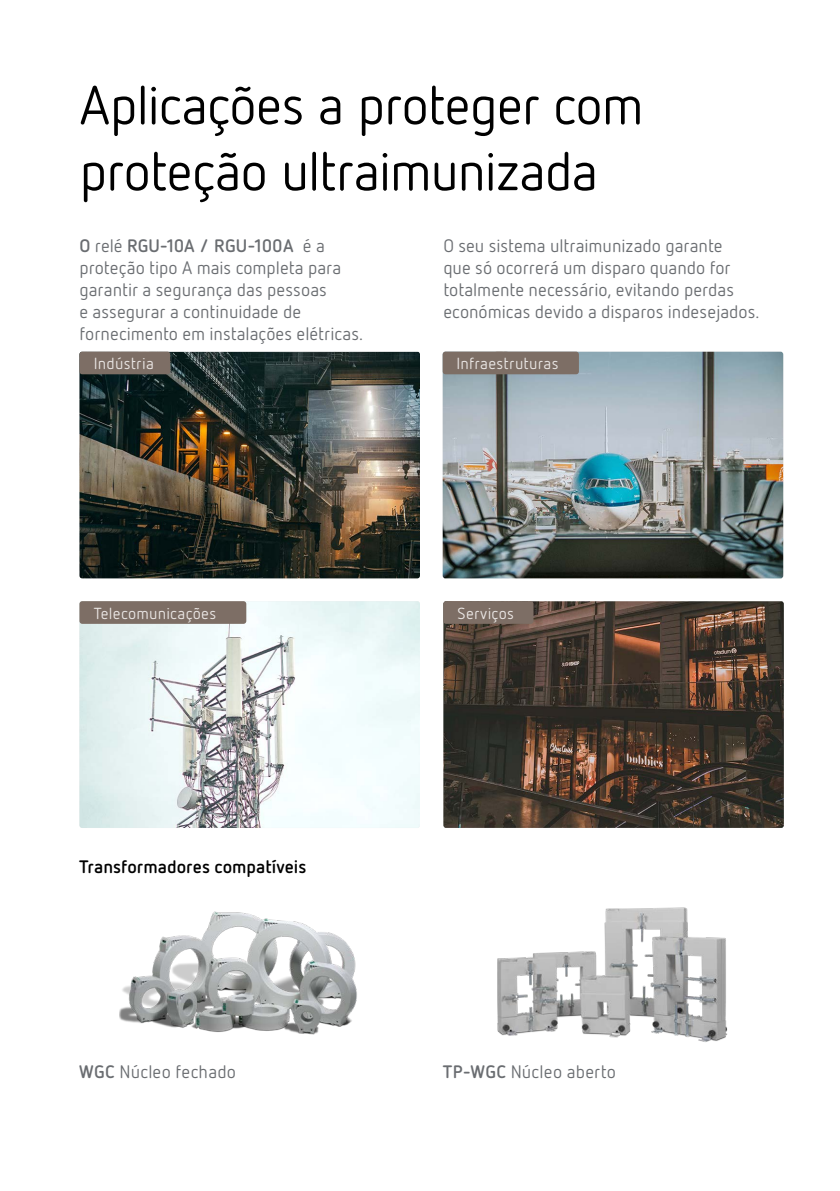
<style>
.page{position:relative;width:840px;height:1191px;background:#fff}
.page>*{position:absolute;margin:0;border:0;box-sizing:border-box;transform-origin:0 0}
.t1{font:54px/66.2px "Netto Pro";letter-spacing:-.02em;color:#000}
.t2{font:18px/22px "Netto Pro";color:#6a6d71}
.t3{font:700 18px "Netto Pro";color:#000}
.t4{font:16px "Netto Pro";letter-spacing:.015em;color:#eae6e4}
.s1{font-weight:700}
</style>
<div class="page">
<img style="left:79px;top:352px;width:341px;height:226px">
<img style="left:443px;top:601px;width:340px;height:227px">
<img style="left:442px;top:352px;width:340px;height:226px">
<img style="left:79px;top:601px;width:341px;height:227px">
<img style="left:119px;top:911px;width:238px;height:124px">
<img style="left:497px;top:907px;width:231px;height:135px">
<div style="left:79px;top:351px;width:91px;height:23px;background:#7d6e65;border-radius:3px"></div>
<div style="left:79px;top:601px;width:167px;height:23px;background:#7d6e65;border-radius:3px"></div>
<div style="left:442px;top:351px;width:136px;height:23px;background:#7d6e65;border-radius:3px"></div>
<div style="left:443px;top:601px;width:90px;height:23px;background:#7d6e65;border-radius:3px"></div>
<h1 class="t1" style="left:79px;top:70px;width:565px">Aplicações a proteger com proteção ultraimunizada</h1>
<p class="t2" style="left:79px;top:234px;width:285px"><span class="s1">O</span> relé <span class="s1">RGU-10A / RGU-100A</span> é a proteção tipo A mais completa para garantir a segurança das pessoas<br>e assegurar a continuidade de fornecimento em instalações elétricas.</p>
<p class="t2" style="left:443px;top:234px;width:318px">O seu sistema ultraimunizado garante<br>que só ocorrerá um disparo quando for totalmente necessário, evitando perdas económicas devido a disparos indesejados.</p>
<p class="t4" style="left:94px;top:353px;width:61px">Indústria</p>
<p class="t4" style="left:456px;top:353px;width:104px">Infraestruturas</p>
<p class="t4" style="left:94px;top:603px;width:124px">Telecomunicações</p>
<p class="t3" style="left:79px;top:855px;width:228px">Transformadores compatíveis</p>
<p class="t4" style="left:457px;top:603px;width:58px">Serviços</p>
<p class="t2" style="left:79px;top:1059px;width:158px"><span class="s1">WGC</span> Núcleo fechado</p>
<p class="t2" style="left:442px;top:1059px;width:175px"><span class="s1">TP-WGC</span> Núcleo aberto</p>
</div>
